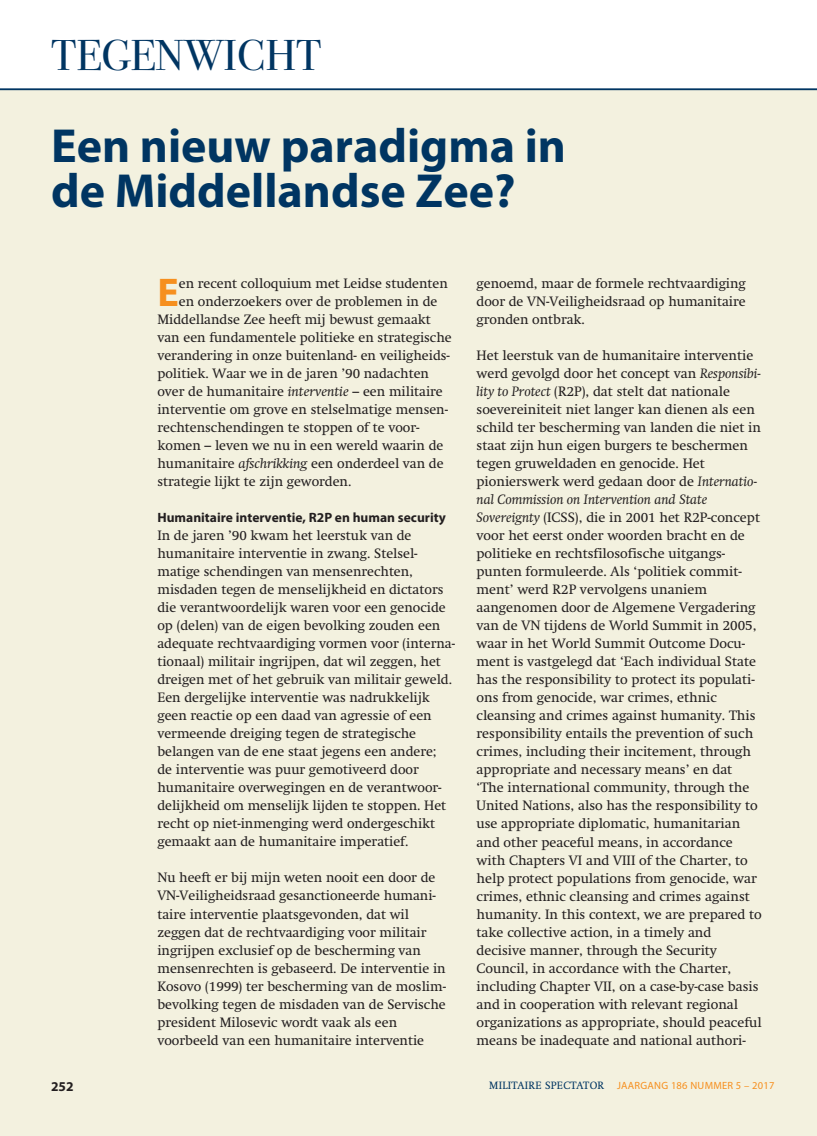
<style>
.page{position:relative;width:817px;height:1136px;background:#fff}
.page>*{position:absolute;margin:0;border:0;box-sizing:border-box;transform-origin:0 0}
.t1{font:700 48px/45px "Myriad Pro";color:#003562}
.t2{font:45px "Bodoni Seventytwo EF";color:#003562}
.t3{font:700 40.2px "Myriad Pro";color:#f68f1e}
.t4{font:13.5px/18px "Swift";color:#231f20}
.t5{font:700 13.5px "Myriad Pro";color:#231f20}
.t6{font:10.5px "Myriad Pro";letter-spacing:.025em;color:#f68f1e}
.s1{font-style:italic}
.s2{font-family:"Swift";color:#003562}
</style>
<div class="page">
<hr style="left:816px;top:89px;width:1px;height:1046px;background:#f3f1df">
<div style="left:0;top:89px;width:816px;height:1046px;background:#f3f1df"></div>
<hr style="left:0;top:89px;width:816px;height:1px;background:#003562">
<h2 class="t2" style="left:51px;top:30px;width:272px">TEGENWICHT</h2>
<h1 class="t1" style="left:51px;top:124px;width:516px">Een nieuw paradigma in de Middellandse Zee?</h1>
<h3 class="t3" style="left:157px;top:270px;width:23px">E</h3>
<p class="t4" style="left:179px;top:274px;width:270px">en recent colloquium met Leidse studenten</p>
<p class="t4" style="left:179px;top:292px;width:260px">en onderzoekers over de problemen in de</p>
<p class="t4" style="left:157px;top:310px;width:275px">Middellandse Zee heeft mij bewust gemaakt</p>
<p class="t4" style="left:157px;top:328px;width:296px">van een fundamentele politieke en strategische</p>
<p class="t4" style="left:157px;top:346px;width:294px">verandering in onze buitenland- en veiligheids-</p>
<p class="t4" style="left:157px;top:364px;width:273px">politiek. Waar we in de jaren ’90 nadachten</p>
<p class="t4" style="left:157px;top:382px;width:287px">over de humanitaire <span class="s1">interventie</span> – een militaire</p>
<p class="t4" style="left:157px;top:400px;width:292px">interventie om grove en stelselmatige mensen-</p>
<p class="t4" style="left:157px;top:418px;width:263px">rechtenschendingen te stoppen of te voor-</p>
<p class="t4" style="left:157px;top:436px;width:287px">komen – leven we nu in een wereld waarin de</p>
<p class="t4" style="left:157px;top:454px;width:287px">humanitaire <span class="s1">afschrikking</span> een onderdeel van de</p>
<p class="t4" style="left:157px;top:472px;width:195px">strategie lijkt te zijn geworden.</p>
<p class="t5" style="left:157px;top:510px;width:290px">Humanitaire interventie, R2P en human security</p>
<p class="t4" style="left:157px;top:526px;width:299px">In de jaren ’90 kwam het leerstuk van de humanitaire interventie in zwang. Stelsel&shy;matige schendingen van mensenrechten, misdaden tegen de menselijkheid en dictators die verantwoordelijk waren voor een genocide op (delen) van de eigen bevolking zouden een adequate rechtvaardiging vormen voor (interna&shy;tionaal) militair ingrijpen, dat wil zeggen, het dreigen met of het gebruik van militair geweld.<br>Een dergelijke interventie was nadrukkelijk geen reactie op een daad van agressie of een vermeende dreiging tegen de strategische belangen van de ene staat jegens een andere;<br>de interventie was puur gemotiveerd door humanitaire overwegingen en de verantwoor&shy;delijkheid om menselijk lijden te stoppen. Het recht op niet-inmenging werd ondergeschikt gemaakt aan de humanitaire imperatief.</p>
<p class="t4" style="left:157px;top:868px;width:290px">Nu heeft er bij mijn weten nooit een door de VN-Veiligheidsraad gesanctioneerde humani&shy;taire interventie plaatsgevonden, dat wil zeggen dat de rechtvaardiging voor militair ingrijpen exclusief op de bescherming van mensenrechten is gebaseerd. De interventie in Kosovo (1999) ter bescherming van de moslim&shy;bevolking tegen de misdaden van de Servische president Milosevic wordt vaak als een voorbeeld van een humanitaire interventie</p>
<p class="t4" style="left:476px;top:274px;width:271px;text-align:justify">genoemd, maar de formele rechtvaardiging door de VN-Veiligheidsraad op humanitaire gronden ontbrak.</p>
<p class="t4" style="left:476px;top:346px;width:286px">Het leerstuk van de humanitaire interventie werd gevolgd door het concept van <span class="s1">Responsibi&shy;lity to Protect</span> (R2P), dat stelt dat nationale soevereiniteit niet langer kan dienen als een schild ter bescherming van landen die niet in staat zijn hun eigen burgers te beschermen tegen gruweldaden en genocide. Het pionierswerk werd gedaan door de <span class="s1">Internatio&shy;nal Commission on Intervention and State Sovereignty</span> (ICSS), die in 2001 het R2P-concept voor het eerst onder woorden bracht en de politieke en rechtsfilosofische uitgangs&shy;punten formuleerde. Als ‘politiek commit&shy;ment’ werd R2P vervolgens unaniem aangenomen door de Algemene Vergadering van de VN tijdens de World Summit in 2005, waar in het World Summit Outcome Docu&shy;ment is vastgelegd dat ‘Each individual State has the responsibility to protect its populati&shy;ons from genocide, war crimes, ethnic cleansing and crimes against humanity. This responsibility entails the prevention of such crimes, including their incitement, through appropriate and necessary means’ en dat ‘The international community, through the United Nations, also has the responsibility to use appropriate diplomatic, humanitarian and other peaceful means, in accordance with Chapters VI and VIII of the Charter, to help protect populations from genocide, war crimes, ethnic cleansing and crimes against humanity. In this context, we are prepared to take collective action, in a timely and decisive manner, through the Security Council, in accordance with the Charter, including Chapter VII, on a case-by-case basis and in cooperation with relevant regional organizations as appropriate, should peaceful means be inadequate and national authori-</p>
<p class="t5" style="left:51px;top:1078px;width:24px">252</p>
<p class="t6" style="left:489px;top:1079px;width:287px"><span class="s2">MILITAIRE SPECTATOR</span> JAARGANG 186 NUMMER 5 – 2017</p>
</div>
